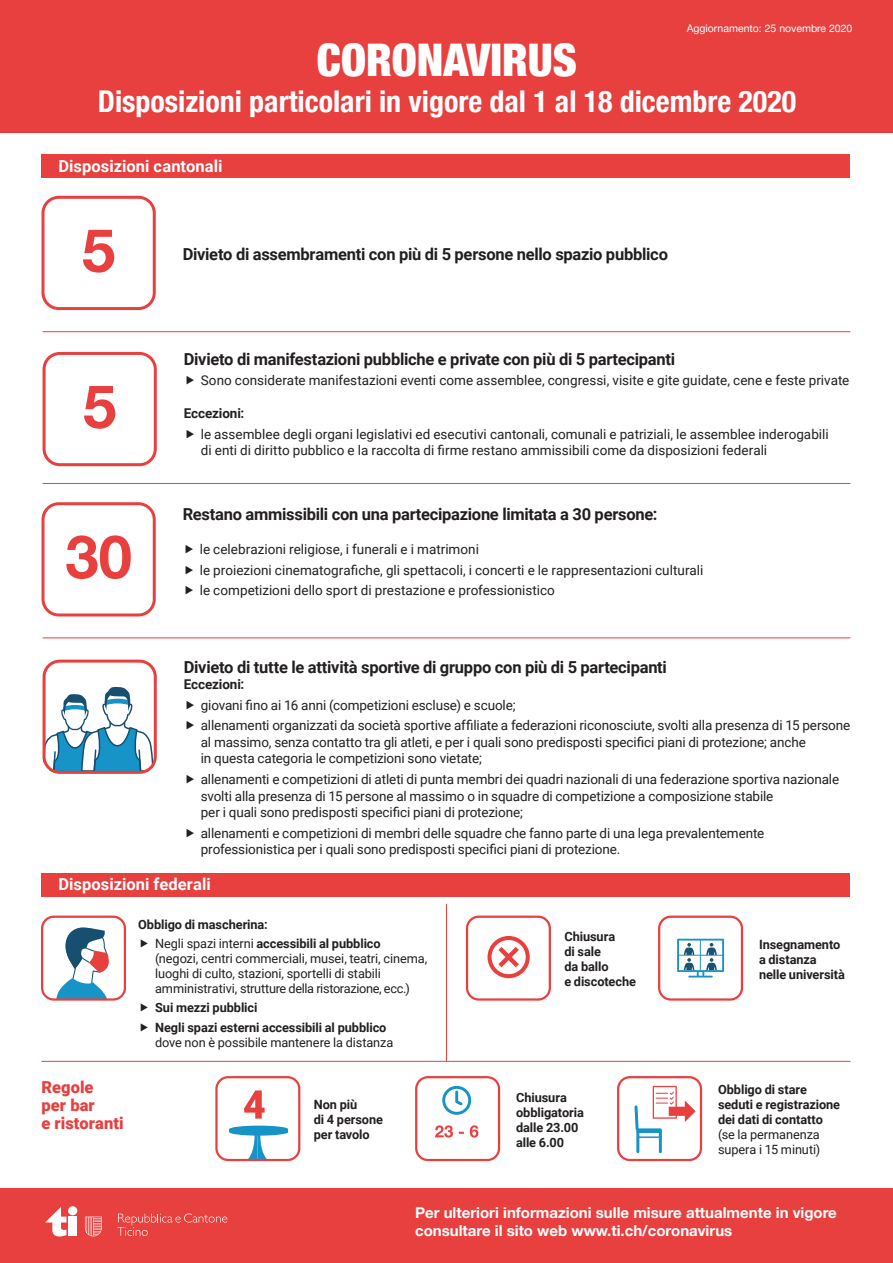
<style>
.page{position:relative;width:893px;height:1263px;background:#fff}
.page>*{position:absolute;margin:0;border:0;box-sizing:border-box;transform-origin:0 0}
.t1{font:700 60px "Helvetica Neue";color:#e83f3f}
.t2{font:900 condensed 45px "Helvetica Neue";color:#fff}
.t3{font:700 condensed 30px "Helvetica Neue";color:#fff}
.testo_principale{font:700 16.5px "Roboto";letter-spacing:-.015em;color:#231f20}
.testo_principale-2{font:700 16.5px "Roboto";letter-spacing:.005em;color:#fff}
.testo_principale-3{font:900 16.5px "Roboto";letter-spacing:.005em;color:#e83f3f}
.t4{font:700 15px "Helvetica Neue";color:#fff}
.t5{font:13.5px/16.5px "Roboto";letter-spacing:-.005em;color:#231f20}
.testo_principale-4{font:700 13.5px "Roboto";letter-spacing:-.01em;color:#231f20}
.testo_principale-5{font:700 12.75px/15px "Roboto";letter-spacing:-.005em;color:#231f20}
.testo_principale-6{font:12.75px/15px "Roboto";letter-spacing:-.01em;color:#231f20}
.t6{font:10.5px "Helvetica Neue";color:#fff}
.s1{font-weight:700}
.s2{font-weight:400}
</style>
<div class="page">
<div style="left:0;top:1189px;width:893px;height:74px;background:#e83f3f"></div>
<div style="left:0;top:0;width:893px;height:132px;background:#e83f3f"></div>
<div style="left:42px;top:154px;width:808px;height:24px;background:#e83f3f"></div>
<svg style="left:43px;top:660px;width:114px;height:114px"></svg>
<svg style="left:42px;top:196px;width:114px;height:114px"></svg>
<svg style="left:43px;top:352px;width:114px;height:114px"></svg>
<hr style="left:43px;top:483px;width:807px;height:1px;background:#e83f3f">
<hr style="left:43px;top:637px;width:807px;height:1px;background:#e83f3f">
<hr style="left:43px;top:331px;width:807px;height:1px;background:#e83f3f">
<svg style="left:42px;top:502px;width:114px;height:114px"></svg>
<div style="left:69px;top:1216px;width:8px;height:20px;background:#fff"></div>
<div style="left:68px;top:1206px;width:9px;height:9px;background:#fff;border-radius:50%"></div>
<svg style="left:46px;top:1207px;width:20px;height:29px"></svg>
<svg style="left:117px;top:1213px;width:110px;height:23px"></svg>
<svg style="left:85px;top:1216px;width:17px;height:20px"></svg>
<svg style="left:466px;top:915px;width:85px;height:86px"></svg>
<svg style="left:658px;top:915px;width:85px;height:86px"></svg>
<svg style="left:215px;top:1076px;width:85px;height:85px"></svg>
<svg style="left:415px;top:1076px;width:85px;height:85px"></svg>
<svg style="left:617px;top:1076px;width:85px;height:85px"></svg>
<hr style="left:638px;top:1130px;width:22px;height:3px;background:#1794c7">
<hr style="left:638px;top:1136px;width:23px;height:2px;background:#1794c7">
<div style="left:42px;top:873px;width:808px;height:23px;background:#e83f3f"></div>
<hr style="left:42px;top:1061px;width:808px;height:1px;background:#e83f3f">
<svg style="left:41px;top:915px;width:85px;height:86px"></svg>
<hr style="left:446px;top:904px;width:1px;height:157px;background:#e83f3f">
<p class="t6" style="left:687px;top:21px;width:167px">Aggiornamento: 25 novembre 2020</p>
<p class="t2" style="left:317px;top:23px;width:262px">CORONAVIRUS</p>
<p class="t3" style="left:98px;top:76px;width:700px">Disposizioni particolari in vigore dal 1 al 18 dicembre 2020</p>
<p class="testo_principale-2" style="left:59px;top:154px;width:166px">Disposizioni cantonali</p>
<p class="t1" style="left:82px;top:203px;width:35px">5</p>
<p class="t1" style="left:83px;top:359px;width:35px">5</p>
<p class="t1" style="left:65px;top:510px;width:68px">30</p>
<p class="testo_principale" style="left:183px;top:243px;width:487px">Divieto di assembramenti con più di 5 persone nello spazio pubblico</p>
<p class="testo_principale" style="left:184px;top:347px;width:493px">Divieto di manifestazioni pubbliche e private con più di 5 partecipanti</p>
<p class="t5" style="left:201px;top:372px;width:650px">Sono considerate manifestazioni eventi come assemblee, congressi, visite e gite guidate, cene e feste private</p>
<p class="testo_principale-4" style="left:184px;top:404px;width:62px">Eccezioni:</p>
<p class="t5" style="left:201px;top:425px;width:629px">le assemblee degli organi legislativi ed esecutivi cantonali, comunali e patriziali, le assemblee inderogabili di enti di diritto pubblico e la raccolta di firme restano ammissibili come da disposizioni federali</p>
<p class="testo_principale" style="left:183px;top:502px;width:476px">Restano ammissibili con una partecipazione limitata a 30 persone:</p>
<p class="t5" style="left:200px;top:540px;width:281px">le celebrazioni religiose, i funerali e i matrimoni</p>
<p class="t5" style="left:200px;top:561px;width:505px">le proiezioni cinematografiche, gli spettacoli, i concerti e le rappresentazioni culturali</p>
<p class="t5" style="left:200px;top:582px;width:357px">le competizioni dello sport di prestazione e professionistico</p>
<p class="testo_principale" style="left:184px;top:655px;width:485px">Divieto di tutte le attività sportive di gruppo con più di 5 partecipanti</p>
<p class="testo_principale-4" style="left:184px;top:675px;width:62px">Eccezioni:</p>
<p class="t5" style="left:201px;top:696px;width:316px">giovani fino ai 16 anni (competizioni escluse) e scuole;</p>
<p class="t5" style="left:201px;top:717px;width:651px">allenamenti organizzati da società sportive affiliate a federazioni riconosciute, svolti alla presenza di 15 persone al massimo, senza contatto tra gli atleti, e per i quali sono predisposti specifici piani di protezione; anche<br>in questa categoria le competizioni sono vietate;</p>
<p class="t5" style="left:201px;top:770px;width:640px">allenamenti e competizioni di atleti di punta membri dei quadri nazionali di una federazione sportiva nazionale svolti alla presenza di 15 persone al massimo o in squadre di competizione a composizione stabile<br>per i quali sono predisposti specifici piani di protezione;</p>
<p class="t5" style="left:201px;top:824px;width:565px">allenamenti e competizioni di membri delle squadre che fanno parte di una lega prevalentemente professionistica per i quali sono predisposti specifici piani di protezione.</p>
<p class="testo_principale-2" style="left:59px;top:873px;width:154px">Disposizioni federali</p>
<p class="testo_principale-5" style="left:138px;top:916px;width:131px">Obbligo di mascherina:</p>
<p class="testo_principale-6" style="left:155px;top:936px;width:274px">Negli spazi interni <span class="s1">accessibili al pubblico<br></span>(negozi, centri commerciali, musei, teatri, cinema, luoghi di culto, stazioni, sportelli di stabili amministrativi, strutture della ristorazione, ecc.)</p>
<p class="testo_principale-5" style="left:155px;top:1000px;width:104px">Sui mezzi pubblici</p>
<p class="testo_principale-5" style="left:155px;top:1019px;width:240px">Negli spazi esterni accessibili al pubblico <span class="s2">dove non è possibile mantenere la distanza</span></p>
<p class="testo_principale-3" style="left:42px;top:1076px;width:54px">Regole</p>
<p class="testo_principale-3" style="left:42px;top:1094px;width:55px">per bar</p>
<p class="testo_principale-3" style="left:42px;top:1112px;width:84px">e ristoranti</p>
<p class="testo_principale-5" style="left:314px;top:1096px;width:45px">Non più</p>
<p class="testo_principale-5" style="left:314px;top:1111px;width:71px">di 4 persone</p>
<p class="testo_principale-5" style="left:314px;top:1126px;width:57px">per tavolo</p>
<p class="testo_principale-5" style="left:564px;top:929px;width:52px">Chiusura</p>
<p class="testo_principale-5" style="left:564px;top:944px;width:38px">di sale</p>
<p class="testo_principale-5" style="left:564px;top:959px;width:46px">da ballo</p>
<p class="testo_principale-5" style="left:564px;top:974px;width:73px">e discoteche</p>
<p class="testo_principale-5" style="left:516px;top:1089px;width:52px">Chiusura</p>
<p class="testo_principale-5" style="left:516px;top:1104px;width:69px">obbligatoria</p>
<p class="testo_principale-5" style="left:516px;top:1119px;width:64px">dalle 23.00</p>
<p class="testo_principale-5" style="left:516px;top:1134px;width:50px">alle 6.00</p>
<p class="testo_principale-5" style="left:759px;top:936px;width:83px">Insegnamento</p>
<p class="testo_principale-5" style="left:759px;top:951px;width:59px">a distanza</p>
<p class="testo_principale-5" style="left:759px;top:966px;width:87px">nelle università</p>
<p class="testo_principale-5" style="left:718px;top:1081px;width:90px">Obbligo di stare</p>
<p class="testo_principale-5" style="left:718px;top:1096px;width:124px">seduti e registrazione</p>
<p class="testo_principale-5" style="left:718px;top:1111px;width:106px">dei dati di contatto</p>
<p class="testo_principale-6" style="left:718px;top:1126px;width:103px">(se la permanenza</p>
<p class="testo_principale-6" style="left:718px;top:1141px;width:104px">supera i 15 minuti)</p>
<p class="t4" style="left:415px;top:1201px;width:423px">Per ulteriori informazioni sulle misure attualmente in vigore</p>
<p class="t4" style="left:415px;top:1219px;width:319px">consultare il sito web www.ti.ch/coronavirus</p>
</div>
